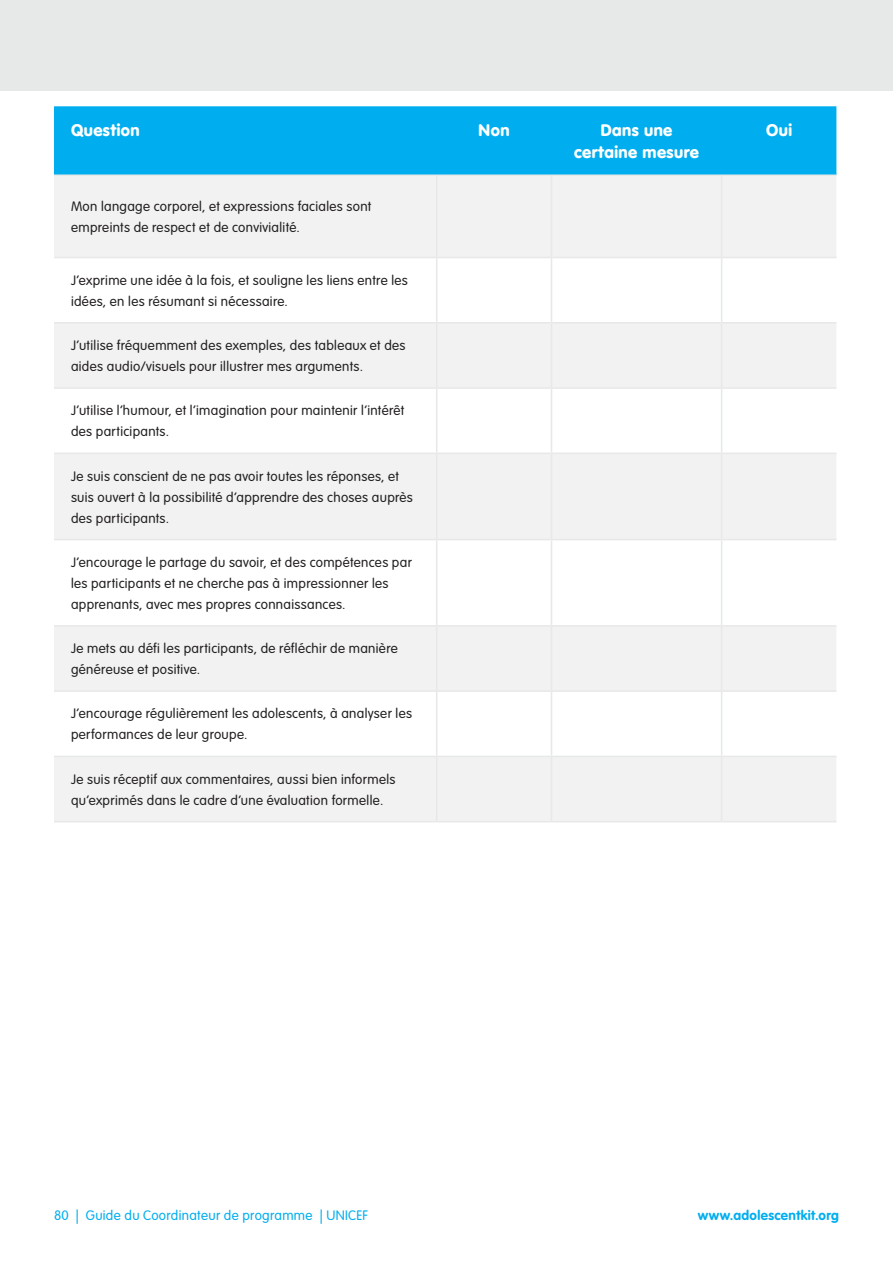
<style>
.page{position:relative;width:893px;height:1263px;background:#fff}
.page>*{position:absolute;margin:0;border:0;box-sizing:border-box;transform-origin:0 0}
.t1{font:900 16.5px/22.5px "VAG Rounded";letter-spacing:.025em;color:#fff;text-align:center}
.t2{font:300 13.5px/21px "VAG Rounded";letter-spacing:.025em;color:#231f20}
.t3{font:300 13.5px "VAG Rounded";letter-spacing:.025em;color:#00aeef}
.t4{font:700 13.5px "VAG Rounded";letter-spacing:.025em;color:#00aeef}
</style>
<div class="page">
<div style="left:0;top:0;width:893px;height:91px;background:#e7e8e8"></div>
<div style="left:54px;top:106px;width:782px;height:68px;background:#00aeef"></div>
<div style="left:54px;top:176px;width:782px;height:81px;background:#f2f2f3"></div>
<svg style="left:54px;top:324px;width:782px;height:497px;fill:#f2f2f3"></svg>
<hr style="left:54px;top:174px;width:383px;height:2px;background:#e7e8e8">
<hr style="left:437px;top:174px;width:114px;height:2px;background:#e7e8e8">
<hr style="left:551px;top:174px;width:171px;height:2px;background:#e7e8e8">
<hr style="left:722px;top:174px;width:114px;height:2px;background:#e7e8e8">
<hr style="left:54px;top:257px;width:382px;height:1px;background:#e7e8e8">
<hr style="left:437px;top:257px;width:114px;height:1px;background:#e7e8e8">
<hr style="left:552px;top:257px;width:169px;height:1px;background:#e7e8e8">
<hr style="left:722px;top:257px;width:114px;height:1px;background:#e7e8e8">
<hr style="left:54px;top:322px;width:383px;height:2px;background:#e7e8e8">
<hr style="left:437px;top:322px;width:114px;height:2px;background:#e7e8e8">
<hr style="left:551px;top:322px;width:171px;height:2px;background:#e7e8e8">
<hr style="left:722px;top:322px;width:114px;height:2px;background:#e7e8e8">
<hr style="left:54px;top:387px;width:383px;height:2px;background:#e7e8e8">
<hr style="left:437px;top:387px;width:114px;height:2px;background:#e7e8e8">
<hr style="left:551px;top:387px;width:171px;height:2px;background:#e7e8e8">
<hr style="left:722px;top:387px;width:114px;height:2px;background:#e7e8e8">
<hr style="left:54px;top:453px;width:383px;height:1px;background:#e7e8e8">
<hr style="left:437px;top:453px;width:114px;height:1px;background:#e7e8e8">
<hr style="left:551px;top:453px;width:171px;height:1px;background:#e7e8e8">
<hr style="left:722px;top:453px;width:114px;height:1px;background:#e7e8e8">
<hr style="left:54px;top:539px;width:383px;height:1px;background:#e7e8e8">
<hr style="left:437px;top:539px;width:114px;height:1px;background:#e7e8e8">
<hr style="left:551px;top:539px;width:171px;height:1px;background:#e7e8e8">
<hr style="left:722px;top:539px;width:114px;height:1px;background:#e7e8e8">
<hr style="left:54px;top:625px;width:383px;height:2px;background:#e7e8e8">
<hr style="left:437px;top:625px;width:114px;height:2px;background:#e7e8e8">
<hr style="left:551px;top:625px;width:171px;height:2px;background:#e7e8e8">
<hr style="left:722px;top:625px;width:114px;height:2px;background:#e7e8e8">
<hr style="left:54px;top:690px;width:383px;height:2px;background:#e7e8e8">
<hr style="left:437px;top:690px;width:114px;height:2px;background:#e7e8e8">
<hr style="left:551px;top:690px;width:171px;height:2px;background:#e7e8e8">
<hr style="left:722px;top:690px;width:114px;height:2px;background:#e7e8e8">
<hr style="left:54px;top:756px;width:383px;height:1px;background:#e7e8e8">
<hr style="left:437px;top:756px;width:114px;height:1px;background:#e7e8e8">
<hr style="left:551px;top:756px;width:171px;height:1px;background:#e7e8e8">
<hr style="left:722px;top:756px;width:114px;height:1px;background:#e7e8e8">
<hr style="left:54px;top:821px;width:383px;height:1px;background:#e7e8e8">
<hr style="left:437px;top:821px;width:114px;height:1px;background:#e7e8e8">
<hr style="left:551px;top:821px;width:171px;height:1px;background:#e7e8e8">
<hr style="left:722px;top:821px;width:114px;height:1px;background:#e7e8e8">
<hr style="left:436px;top:176px;width:1px;height:81px;background:#e7e8e8">
<hr style="left:551px;top:176px;width:1px;height:81px;background:#e7e8e8">
<hr style="left:721px;top:176px;width:1px;height:81px;background:#e7e8e8">
<hr style="left:436px;top:257px;width:1px;height:65px;background:#e7e8e8">
<hr style="left:551px;top:257px;width:1px;height:65px;background:#e7e8e8">
<hr style="left:721px;top:257px;width:1px;height:65px;background:#e7e8e8">
<hr style="left:436px;top:324px;width:1px;height:63px;background:#e7e8e8">
<hr style="left:551px;top:324px;width:1px;height:63px;background:#e7e8e8">
<hr style="left:721px;top:324px;width:1px;height:63px;background:#e7e8e8">
<hr style="left:436px;top:389px;width:1px;height:64px;background:#e7e8e8">
<hr style="left:551px;top:389px;width:1px;height:64px;background:#e7e8e8">
<hr style="left:721px;top:389px;width:1px;height:64px;background:#e7e8e8">
<hr style="left:436px;top:454px;width:1px;height:85px;background:#e7e8e8">
<hr style="left:551px;top:454px;width:1px;height:85px;background:#e7e8e8">
<hr style="left:721px;top:454px;width:1px;height:85px;background:#e7e8e8">
<hr style="left:436px;top:540px;width:1px;height:85px;background:#e7e8e8">
<hr style="left:551px;top:540px;width:1px;height:85px;background:#e7e8e8">
<hr style="left:721px;top:540px;width:1px;height:85px;background:#e7e8e8">
<hr style="left:436px;top:627px;width:1px;height:63px;background:#e7e8e8">
<hr style="left:551px;top:627px;width:1px;height:63px;background:#e7e8e8">
<hr style="left:721px;top:627px;width:1px;height:63px;background:#e7e8e8">
<hr style="left:436px;top:692px;width:1px;height:64px;background:#e7e8e8">
<hr style="left:551px;top:692px;width:1px;height:64px;background:#e7e8e8">
<hr style="left:721px;top:692px;width:1px;height:64px;background:#e7e8e8">
<hr style="left:436px;top:757px;width:1px;height:64px;background:#e7e8e8">
<hr style="left:551px;top:757px;width:1px;height:64px;background:#e7e8e8">
<hr style="left:721px;top:757px;width:1px;height:64px;background:#e7e8e8">
<p class="t1" style="left:71px;top:119px;width:70px">Question</p>
<p class="t1" style="left:479px;top:119px;width:32px">Non</p>
<p class="t1" style="left:574px;top:119px;width:127px">Dans une certaine mesure</p>
<p class="t1" style="left:766px;top:119px;width:28px">Oui</p>
<p class="t2" style="left:71px;top:196px;width:302px">Mon langage corporel, et expressions faciales sont empreints de respect et de convivialité.</p>
<p class="t2" style="left:71px;top:270px;width:338px">J’exprime une idée à la fois, et souligne les liens entre les idées, en les résumant si nécessaire.</p>
<p class="t2" style="left:71px;top:335px;width:336px">J’utilise fréquemment des exemples, des tableaux et des aides audio/visuels pour illustrer mes arguments.</p>
<p class="t2" style="left:71px;top:401px;width:335px">J’utilise l’humour, et l’imagination pour maintenir l’intérêt des participants.</p>
<p class="t2" style="left:71px;top:466px;width:343px">Je suis conscient de ne pas avoir toutes les réponses, et suis ouvert à la possibilité d’apprendre des choses auprès des participants.</p>
<p class="t2" style="left:71px;top:552px;width:342px">J’encourage le partage du savoir, et des compétences par les participants et ne cherche pas à impressionner les apprenants, avec mes propres connaissances.</p>
<p class="t2" style="left:71px;top:638px;width:328px">Je mets au défi les participants, de réfléchir de manière généreuse et positive.</p>
<p class="t2" style="left:71px;top:704px;width:343px">J’encourage régulièrement les adolescents, à analyser les performances de leur groupe.</p>
<p class="t2" style="left:71px;top:769px;width:326px">Je suis réceptif aux commentaires, aussi bien informels qu’exprimés dans le cadre d’une évaluation formelle.</p>
<p class="t3" style="left:54px;top:1208px;width:316px">80 | Guide du Coordinateur de programme | UNICEF</p>
<p class="t4" style="left:698px;top:1207px;width:143px">www.adolescentkit.org</p>
</div>
